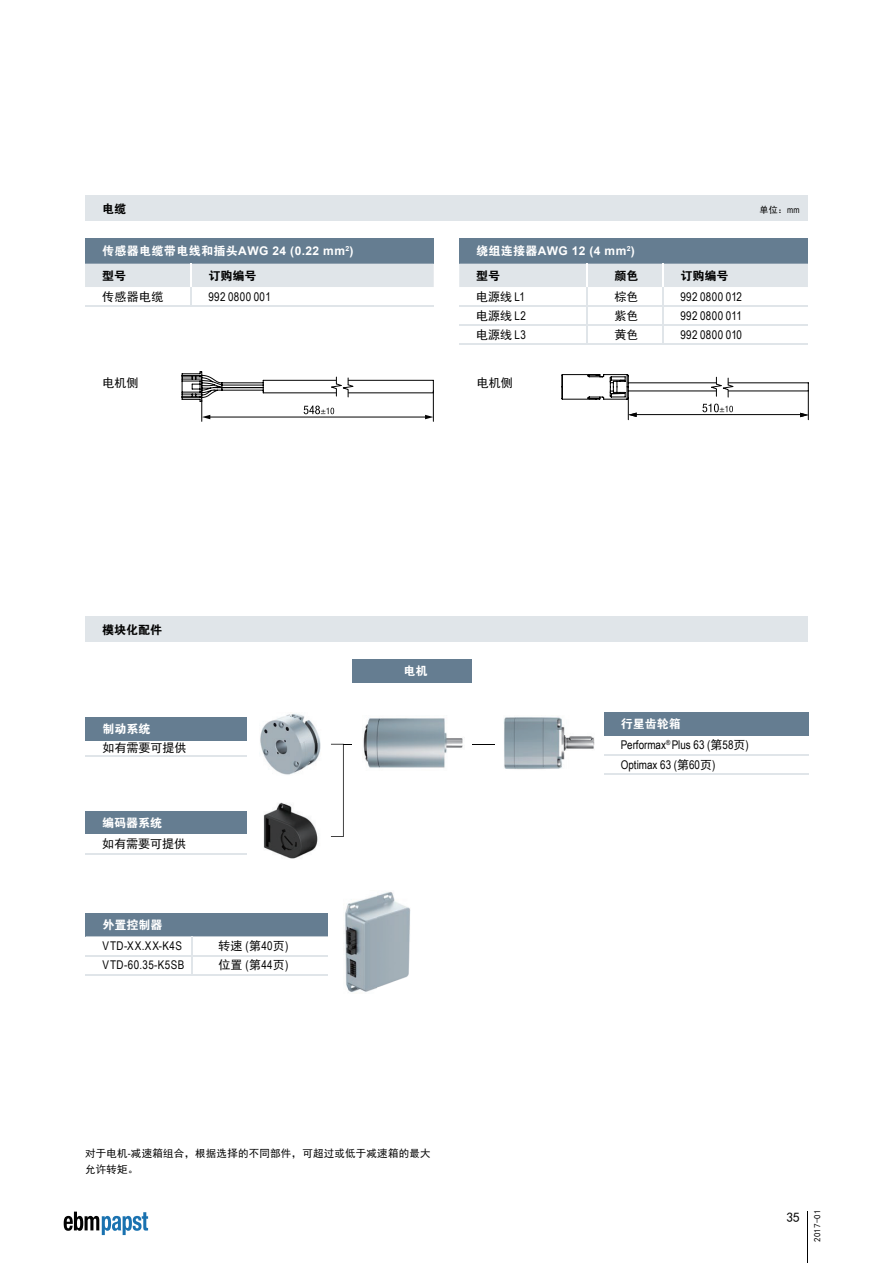
<style>
.page{position:relative;width:893px;height:1263px;background:#fff}
.page>*{position:absolute;margin:0;border:0;box-sizing:border-box;transform-origin:0 0}
.t1{font:13.5px "Sim Hei";color:#030303}
.t2{font:12px "Sim Hei";color:#030303}
.t3{font:12px "Arial Narrow";letter-spacing:.035em;color:#030303}
.t4{font:700 12px "Arial";letter-spacing:.03em;color:#fff}
.t5{font:12px/19.5px "Arial Narrow";color:#030303}
.t6{font:12px "FZDHTK GBK1 0";color:#030303}
.t7{font:12px "FZDHTK GBK1 0";color:#fff}
.t8{font:12px "Arial Narrow";letter-spacing:.055em;color:#030303}
.t9{font:10.5px/16.5px "Sim Hei";letter-spacing:.02em;color:#030303}
.t10{font:9px "Sim Hei";letter-spacing:.01em;color:#030303}
.s1{font-family:"FZDHTK GBK1 0";font-weight:400}
.s2{font-family:"Arial Narrow"}
.s3{font-family:"Sim Hei"}
</style>
<div class="page">
<hr style="left:807px;top:1212px;width:1px;height:51px;background:#030303">
<svg style="left:64px;top:1211px;width:84px;height:24px"></svg>
<img style="left:363px;top:718px;width:100px;height:50px">
<svg style="left:473px;top:744px;width:22px;height:1px"></svg>
<img style="left:503px;top:717px;width:92px;height:52px">
<svg style="left:331px;top:744px;width:21px;height:93px"></svg>
<img style="left:344px;top:891px;width:67px;height:102px">
<img style="left:260px;top:712px;width:61px;height:63px">
<img style="left:263px;top:802px;width:55px;height:57px">
<div style="left:85px;top:196px;width:723px;height:25px;background:#e0e5e9"></div>
<div style="left:85px;top:238px;width:349px;height:26px;background:#657d91"></div>
<hr style="left:85px;top:306px;width:106px;height:1px;background:#e0e5e9">
<hr style="left:191px;top:306px;width:243px;height:1px;background:#e0e5e9">
<svg style="left:85px;top:264px;width:349px;height:42px"></svg>
<div style="left:459px;top:238px;width:349px;height:26px;background:#657d91"></div>
<svg style="left:459px;top:264px;width:349px;height:80px"></svg>
<hr style="left:459px;top:305px;width:128px;height:2px;background:#e0e5e9">
<hr style="left:587px;top:305px;width:76px;height:2px;background:#e0e5e9">
<hr style="left:663px;top:305px;width:145px;height:2px;background:#e0e5e9">
<hr style="left:459px;top:325px;width:128px;height:1px;background:#e0e5e9">
<hr style="left:587px;top:325px;width:76px;height:1px;background:#e0e5e9">
<hr style="left:663px;top:325px;width:145px;height:1px;background:#e0e5e9">
<hr style="left:459px;top:344px;width:128px;height:1px;background:#e0e5e9">
<hr style="left:587px;top:344px;width:76px;height:1px;background:#e0e5e9">
<hr style="left:663px;top:344px;width:145px;height:1px;background:#e0e5e9">
<div style="left:353px;top:659px;width:119px;height:23px;background:#657d91"></div>
<div style="left:85px;top:617px;width:723px;height:25px;background:#e0e5e9"></div>
<div style="left:604px;top:712px;width:205px;height:24px;background:#657d91"></div>
<hr style="left:604px;top:754px;width:205px;height:1px;background:#e0e5e9">
<hr style="left:604px;top:773px;width:205px;height:2px;background:#e0e5e9">
<div style="left:86px;top:913px;width:242px;height:23px;background:#657d91"></div>
<svg style="left:86px;top:936px;width:242px;height:39px"></svg>
<div style="left:86px;top:717px;width:161px;height:24px;background:#657d91"></div>
<hr style="left:86px;top:755px;width:161px;height:2px;background:#e0e5e9">
<div style="left:85px;top:811px;width:162px;height:23px;background:#657d91"></div>
<hr style="left:85px;top:853px;width:162px;height:1px;background:#e0e5e9">
<svg style="left:182px;top:371px;width:252px;height:50px"></svg>
<svg style="left:562px;top:374px;width:247px;height:46px"></svg>
<p class="t6" style="left:102px;top:202px;width:25px">电缆</p>
<p class="t4" style="left:102px;top:243px;width:253px"><span class="s1">传感器电缆带电线和插头</span>AWG 24 (0.22 mm<sup>2</sup>)</p>
<p class="t6" style="left:102px;top:269px;width:25px">型号</p>
<p class="t6" style="left:208px;top:269px;width:49px">订购编号</p>
<p class="t2" style="left:102px;top:290px;width:63px">传感器电缆</p>
<p class="t3" style="left:208px;top:288px;width:64px">992 0800 001</p>
<p class="t4" style="left:476px;top:243px;width:160px"><span class="s1">绕组连接器</span>AWG 12 (4 mm<sup>2</sup>)</p>
<p class="t6" style="left:476px;top:269px;width:25px">型号</p>
<p class="t6" style="left:614px;top:269px;width:25px">颜色</p>
<p class="t6" style="left:680px;top:269px;width:49px">订购编号</p>
<p class="t2" style="left:476px;top:290px;width:50px">电源线 <span class="s2">L1</span></p>
<p class="t2" style="left:614px;top:290px;width:25px">棕色</p>
<p class="t3" style="left:680px;top:287px;width:63px">992 0800 012</p>
<p class="t2" style="left:476px;top:310px;width:51px">电源线 <span class="s2">L2</span></p>
<p class="t2" style="left:614px;top:310px;width:25px">紫色</p>
<p class="t3" style="left:680px;top:307px;width:63px">992 0800 011</p>
<p class="t2" style="left:476px;top:329px;width:51px">电源线 <span class="s2">L3</span></p>
<p class="t2" style="left:614px;top:329px;width:25px">黄色</p>
<p class="t3" style="left:680px;top:326px;width:63px">992 0800 010</p>
<p class="t2" style="left:103px;top:377px;width:37px">电机侧</p>
<p class="t2" style="left:477px;top:377px;width:37px">电机侧</p>
<p class="t10" style="left:760px;top:205px;width:42px">单位：<span class="s2">mm</span></p>
<p class="t6" style="left:102px;top:623px;width:61px">模块化配件</p>
<p class="t7" style="left:103px;top:723px;width:49px">制动系统</p>
<p class="t2" style="left:103px;top:742px;width:85px">如有需要可提供</p>
<p class="t7" style="left:102px;top:816px;width:61px">编码器系统</p>
<p class="t2" style="left:102px;top:837px;width:85px">如有需要可提供</p>
<p class="t7" style="left:103px;top:918px;width:61px">外置控制器</p>
<p class="t8" style="left:103px;top:937px;width:81px">VTD-XX.XX-K4S</p>
<p class="t2" style="left:218px;top:939px;width:71px">转速 <span class="s2">(</span>第<span class="s2">40</span>页<span class="s2">)</span></p>
<p class="t3" style="left:103px;top:956px;width:83px">VTD-60.35-K5SB</p>
<p class="t2" style="left:218px;top:959px;width:71px">位置 <span class="s2">(</span>第<span class="s2">44</span>页<span class="s2">)</span></p>
<p class="t7" style="left:404px;top:664px;width:25px">电机</p>
<p class="t9" style="left:85px;top:1145px;width:347px">对于电机<span class="s2">-</span>减速箱组合，根据选择的不同部件，可超过或低于减速箱的最大允许转矩。</p>
<p class="t7" style="left:621px;top:717px;width:61px">行星齿轮箱</p>
<p class="t5" style="left:621px;top:735px;width:129px">Performax<sup>®</sup> Plus 63 (<span class="s3">第</span>58<span class="s3">页</span>)<br>Optimax 63 (<span class="s3">第</span>60<span class="s3">页</span>)</p>
<p class="t1" style="left:786px;top:1210px;width:15px">35</p>
<p class="t10" style="left:813px;top:1242px;width:34px;rotate:-90deg">2017-01</p>
</div>
